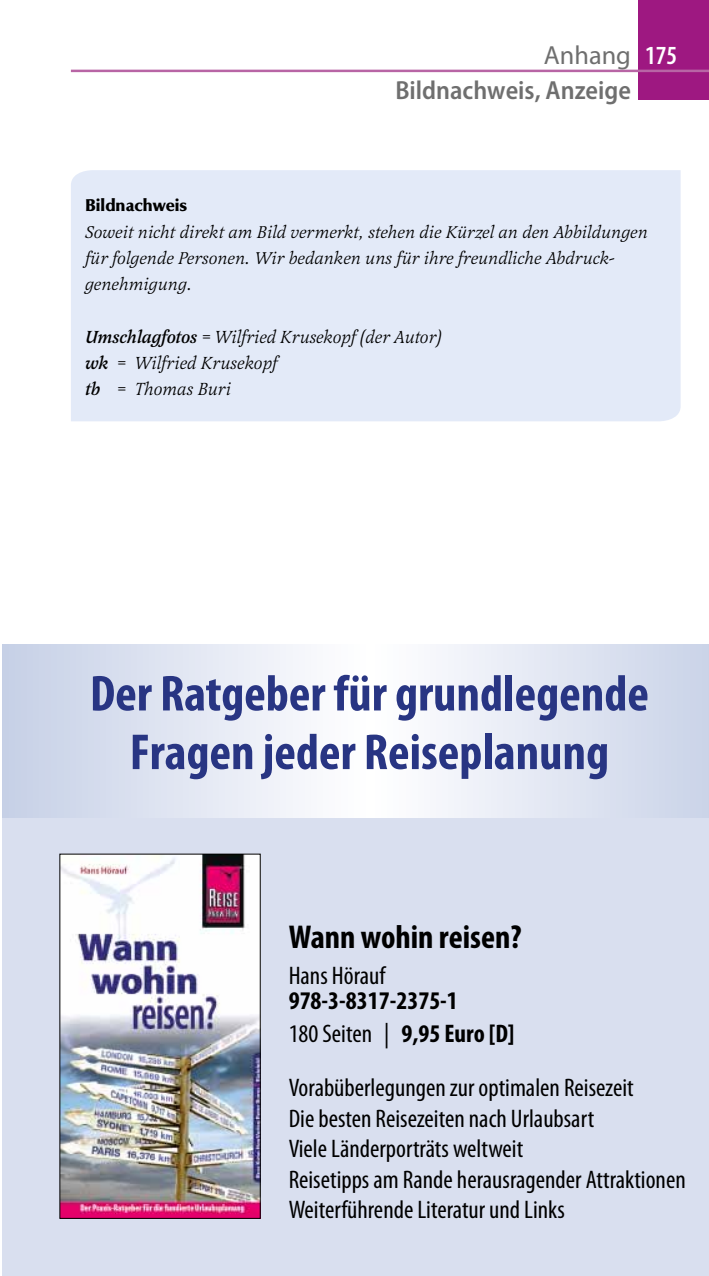
<style>
.page{position:relative;width:709px;height:1276px;background:#fff}
.page>*{position:absolute;margin:0;border:0;box-sizing:border-box;transform-origin:0 0}
.t1{font:700 condensed 51px/58.5px "Myriad Pro";color:#283583;text-align:center}
.t2{font:700 condensed 33.25px "Myriad Pro";color:#000}
.t3{font:600 semi-condensed 26.25px/35.5px "Myriad Pro";color:#6f6f6f}
.t4{font:condensed 25.5px/30.5px "Myriad Pro";color:#000}
.t5{font:700 condensed 25.5px/33.2px "Myriad Pro";color:#000}
.t6{font:italic 18px/26.2px "Latienne URWTOT";color:#000}
.t7{font:italic 17.75px/26.2px "Latienne URWTOT";color:#000}
.t8{font:900 17.75px "Classico URW";color:#000}
.s1{font-weight:400;font-stretch:normal}
.s2{font-stretch:condensed;color:#fff}
.s3{font-family:"Latienne URWTOT Med Ita";font-style:normal}
.s4{font-weight:400}
</style>
<div class="page">
<div style="left:71px;top:170px;width:609px;height:251px;background:#e3eaf8"></div>
<div style="left:85px;top:310px;width:580px;height:94px;background:#e3eaf8"></div>
<div style="left:638px;top:0;width:71px;height:99px;background:#9e1881"></div>
<hr style="left:71px;top:70px;width:638px;height:2px;background:#b865a5">
<div style="left:2px;top:644px;width:707px;height:632px;background:#d9dfef"></div>
<svg style="left:2px;top:644px;width:707px;height:173px"></svg>
<img style="left:61px;top:855px;width:198px;height:361px">
<p class="t3" style="left:395px;top:38px;width:283px;text-indent:148px"><span class="s1">Anhang</span> <span class="s2">175<br></span>Bildnachweis, Anzeige</p>
<p class="t8" style="left:85px;top:194px;width:104px">Bildnachweis</p>
<p class="t7" style="left:85px;top:218px;width:564px">Soweit nicht direkt am Bild vermerkt, stehen die Kürzel an den Abbildungen für folgende Personen. Wir bedanken uns für ihre freundliche Abdruck&shy;genehmigung.</p>
<p class="t6" style="left:85px;top:323px;width:358px"><span class="s3">Umschlagfotos</span> = Wilfried Krusekopf (der Autor) <span class="s3">wk</span> = Wilfried Krusekopf<br><span class="s3">tb</span> = Thomas Buri</p>
<h1 class="t1" style="left:90px;top:665px;width:560px">Der Ratgeber für grundlegende<br>Fragen jeder Reiseplanung</h1>
<h2 class="t2" style="left:289px;top:918px;width:234px">Wann wohin reisen?</h2>
<p class="t4" style="left:289px;top:960px;width:98px">Hans Hörauf</p>
<p class="t5" style="left:289px;top:984px;width:227px">978-3-8317-2375-1<br><span class="s4">180 Seiten |</span> 9,95 Euro [D]</p>
<p class="t4" style="left:289px;top:1072px;width:398px">Vorabüberlegungen zur optimalen Reisezeit<br>Die besten Reisezeiten nach Urlaubsart<br>Viele Länderporträts weltweit<br>Reisetipps am Rande herausragender Attraktionen Weiterführende Literatur und Links</p>
</div>
